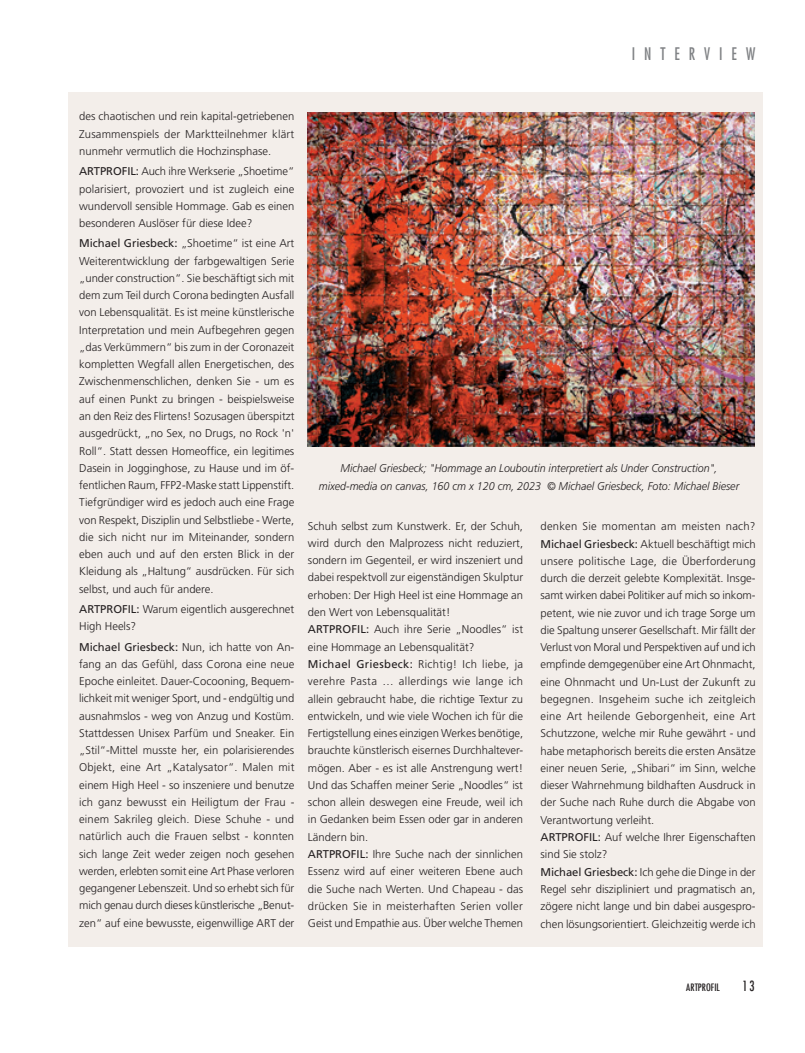
<style>
.page{position:relative;width:805px;height:1053px;background:#fff}
.page>*{position:absolute;margin:0;border:0;box-sizing:border-box;transform-origin:0 0}
.t1{font:condensed 16.88px "Futura";letter-spacing:.575em;color:#808285;scale:.92 1}
.t2{font:500 condensed 13.75px "Futura";color:#231f20;scale:.9 1}
.t3{font:300 11.25px/17.2px "Frutiger";color:#231f20;text-align:justify}
.t4{font:italic 300 11.25px/17.5px "Frutiger";color:#231f20;text-align:center;scale:.95 1}
.t5{font:500 condensed 10px "Futura";color:#231f20}
.s1{font-weight:400}
</style>
<div class="page">
<div style="left:68px;top:92px;width:694px;height:855px;background:#f3eeea"></div>
<img style="left:307px;top:112px;width:447px;height:334px">
<h1 class="t1" style="left:631px;top:43px;width:136px">INTERVIEW</h1>
<p class="t3" style="left:79px;top:108px;width:216px">des chaotischen und rein kapital-getriebenen Zusammenspiels der Marktteilnehmer klärt nunmehr vermutlich die Hochzinsphase.</p>
<p class="t3" style="left:79px;top:163px;width:217px"><span class="s1">ARTPROFIL:</span> Auch ihre Werkserie „Shoetime“ polarisiert, provoziert und ist zugleich eine wundervoll sensible Hommage. Gab es einen besonderen Auslöser für diese Idee?</p>
<p class="t3" style="left:79px;top:235px;width:217px"><span class="s1">Michael Griesbeck:</span> „Shoetime“ ist eine Art Weiterentwicklung der farbgewaltigen Serie „under construction“. Sie beschäftigt sich mit dem zum Teil durch Corona bedingten Ausfall von Lebensqualität. Es ist meine künstlerische Interpretation und mein Aufbegehren gegen „das Verkümmern“ bis zum in der Coronazeit kompletten Wegfall allen Energetischen, des Zwischenmenschlichen, denken Sie - um es auf einen Punkt zu bringen - beispielsweise an den Reiz des Flirtens! Sozusagen überspitzt ausgedrückt, „no Sex, no Drugs, no Rock 'n' Roll“. Statt dessen Homeoffice, ein legitimes Dasein in Jogginghose, zu Hause und im öf&shy;fentlichen Raum, FFP2-Maske statt Lippenstift.<br>Tiefgründiger wird es jedoch auch eine Frage von Respekt, Disziplin und Selbstliebe - Werte, die sich nicht nur im Miteinander, sondern eben auch und auf den ersten Blick in der Kleidung als „Haltung“ ausdrücken. Für sich selbst, und auch für andere.</p>
<p class="t3" style="left:79px;top:600px;width:216px"><span class="s1">ARTPROFIL:</span> Warum eigentlich ausgerechnet<br>High Heels?</p>
<p class="t3" style="left:79px;top:638px;width:217px"><span class="s1">Michael Griesbeck:</span> Nun, ich hatte von An&shy;fang an das Gefühl, dass Corona eine neue Epoche einleitet. Dauer-Cocooning, Bequem&shy;lichkeit mit weniger Sport, und - endgültig und ausnahmslos - weg von Anzug und Kostüm.<br>Stattdessen Unisex Parfüm und Sneaker. Ein „Stil“-Mittel musste her, ein polarisierendes Objekt, eine Art „Katalysator“. Malen mit einem High Heel - so inszeniere und benutze ich ganz bewusst ein Heiligtum der Frau - einem Sakrileg gleich. Diese Schuhe - und natürlich auch die Frauen selbst - konnten sich lange Zeit weder zeigen noch gesehen werden, erlebten somit eine Art Phase verloren gegangener Lebenszeit. Und so erhebt sich für mich genau durch dieses künstlerische „Benut&shy;zen“ auf eine bewusste, eigenwillige ART der</p>
<p class="t4" style="left:319px;top:459px;width:444px">Michael Griesbeck; "Hommage an Louboutin interpretiert als Under Construction", mixed-media on canvas, 160 cm x 120 cm, 2023 © Michael Griesbeck, Foto: Michael Bieser</p>
<p class="t3" style="left:308px;top:517px;width:217px;text-align:left">Schuh selbst zum Kunstwerk. Er, der Schuh, wird durch den Malprozess nicht reduziert, sondern im Gegenteil, er wird inszeniert und dabei respektvoll zur eigenständigen Skulptur erhoben: Der High Heel ist eine Hommage an den Wert von Lebensqualität!<br><span class="s1">ARTPROFIL:</span> Auch ihre Serie „Noodles“ ist eine Hommage an Lebensqualität?<br><span class="s1">Michael Griesbeck:</span> Richtig! Ich liebe, ja verehre Pasta … allerdings wie lange ich allein gebraucht habe, die richtige Textur zu entwickeln, und wie viele Wochen ich für die Fertigstellung eines einzigen Werkes benötige, brauchte künstlerisch eisernes Durchhaltever&shy;mögen. Aber - es ist alle Anstrengung wert!<br>Und das Schaffen meiner Serie „Noodles“ ist schon allein deswegen eine Freude, weil ich in Gedanken beim Essen oder gar in anderen Ländern bin.<br><span class="s1">ARTPROFIL:</span> Ihre Suche nach der sinnlichen Essenz wird auf einer weiteren Ebene auch die Suche nach Werten. Und Chapeau - das drücken Sie in meisterhaften Serien voller Geist und Empathie aus. Über welche Themen</p>
<p class="t3" style="left:540px;top:517px;width:217px;text-align:left">denken Sie momentan am meisten nach?<br><span class="s1">Michael Griesbeck:</span> Aktuell beschäftigt mich unsere politische Lage, die Überforderung durch die derzeit gelebte Komplexität. Insge&shy;samt wirken dabei Politiker auf mich so inkom&shy;petent, wie nie zuvor und ich trage Sorge um die Spaltung unserer Gesellschaft. Mir fällt der Verlust von Moral und Perspektiven auf und ich empfinde demgegenüber eine Art Ohnmacht, eine Ohnmacht und Un-Lust der Zukunft zu begegnen. Insgeheim suche ich zeitgleich eine Art heilende Geborgenheit, eine Art Schutzzone, welche mir Ruhe gewährt - und habe metaphorisch bereits die ersten Ansätze einer neuen Serie, „Shibari“ im Sinn, welche dieser Wahrnehmung bildhaften Ausdruck in der Suche nach Ruhe durch die Abgabe von Verantwortung verleiht.<br><span class="s1">ARTPROFIL:</span> Auf welche Ihrer Eigenschaften sind Sie stolz?<br><span class="s1">Michael Griesbeck:</span> Ich gehe die Dinge in der Regel sehr diszipliniert und pragmatisch an, zögere nicht lange und bin dabei ausgespro&shy;chen lösungsorientiert. Gleichzeitig werde ich</p>
<p class="t5" style="left:686px;top:980px;width:35px">ARTPROFIL</p>
<p class="t2" style="left:742px;top:977px;width:15px">13</p>
</div>
